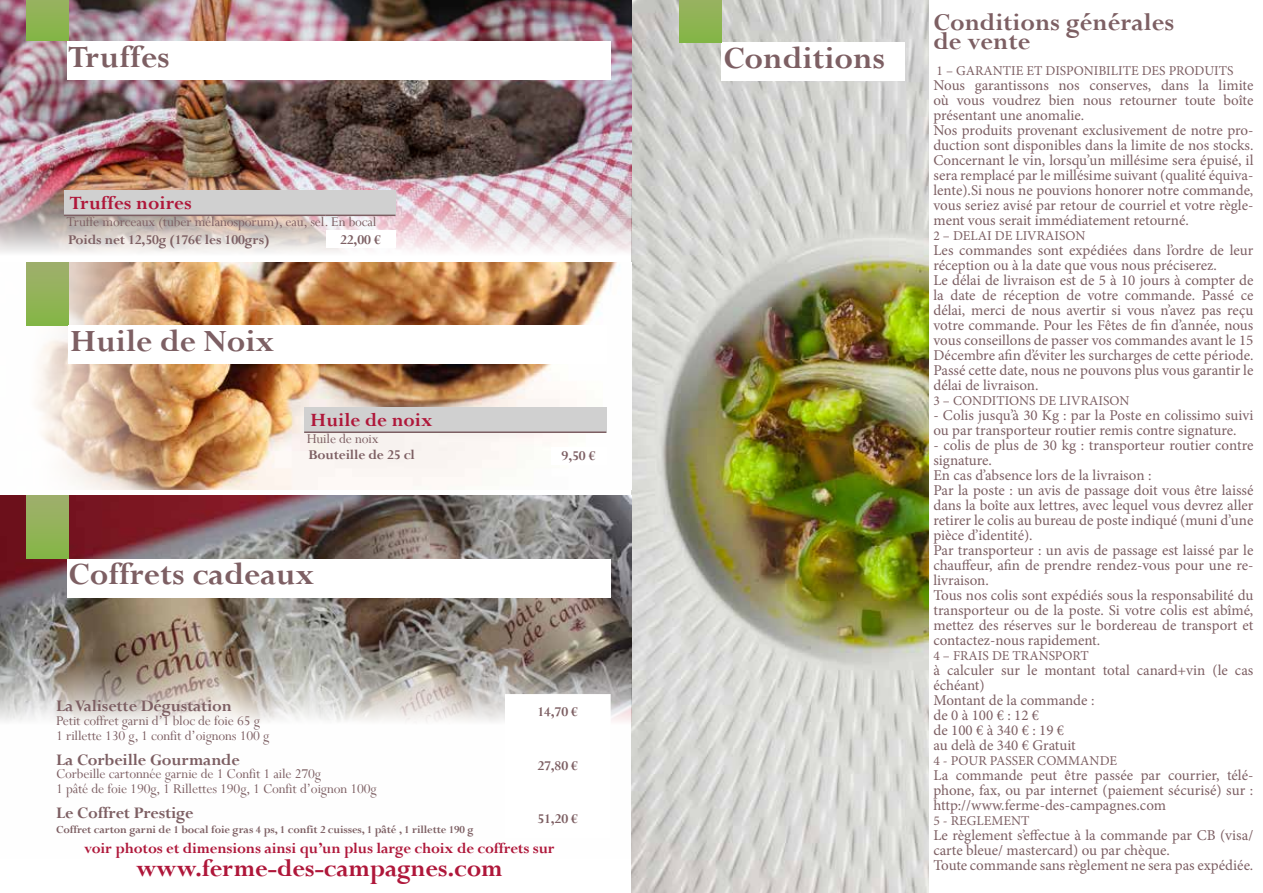
<style>
.page{position:relative;width:1263px;height:893px;background:#fff}
.page>*{position:absolute;margin:0;border:0;box-sizing:border-box;transform-origin:0 0}
.t1{font:700 34.5px "Perpetua";color:#7d5f63}
.t2{font:700 27px "Perpetua";letter-spacing:-.01em;color:#af173a}
.t3{font:700 27px/19.5px "Perpetua";color:#7d5f63}
.t4{font:700 21px "Perpetua";color:#af173a}
.t5{font:700 18px "Perpetua";letter-spacing:-.01em;color:#7d5f63}
.t6{font:700 16.5px "Perpetua";letter-spacing:-.01em;color:#af173a}
.t7{font:15px/15px "Minion Pro";color:#7d5f63}
.t8{font:15px/15px "Perpetua";letter-spacing:-.01em;color:#7d5f63}
.t9{font:700 15px "Perpetua";letter-spacing:-.01em;color:#7d5f63}
.t10{font:13.5px "Minion Pro";color:#7d5f63}
.t11{font:700 12px "Perpetua";letter-spacing:-.01em;color:#7d5f63}
</style>
<div class="page">
<img style="left:631px;top:0;width:297px;height:893px">
<img style="left:0;top:495px;width:631px;height:228px">
<img style="left:36px;top:262px;width:584px;height:227px">
<img style="left:0;top:0;width:631px;height:253px">
<div style="left:722px;top:42px;width:183px;height:38px;background:#fff"></div>
<div style="left:67px;top:559px;width:544px;height:38px;background:#fff"></div>
<div style="left:679px;top:0;width:43px;height:42px;background:#8eb453"></div>
<svg style="left:505px;top:694px;width:106px;height:29px"></svg>
<div style="left:26px;top:495px;width:42px;height:63px;background:linear-gradient(to bottom,#a0af6e,#85b646)"></div>
<div style="left:26px;top:0;width:42px;height:41px;background:#8eb452"></div>
<div style="left:26px;top:262px;width:42px;height:64px;background:linear-gradient(to bottom,#a0af6e,#84b646)"></div>
<div style="left:67px;top:41px;width:544px;height:38px;background:#fff"></div>
<div style="left:68px;top:326px;width:538px;height:38px;background:#fff"></div>
<div style="left:64px;top:190px;width:331px;height:25px;background:#d0d0d0"></div>
<div style="left:326px;top:230px;width:69px;height:18px;background:#fff"></div>
<hr style="left:64px;top:215px;width:262px;height:1px;background:#7d5f63">
<hr style="left:326px;top:215px;width:69px;height:1px;background:#7d5f63">
<div style="left:304px;top:407px;width:302px;height:25px;background:#d0d0d0"></div>
<div style="left:551px;top:447px;width:55px;height:18px;background:#fff"></div>
<hr style="left:304px;top:431px;width:247px;height:2px;background:#7d5f63">
<hr style="left:551px;top:431px;width:55px;height:2px;background:#7d5f63">
<h1 class="t1" style="left:68px;top:35px;width:103px">Truffes</h1>
<h3 class="t4" style="left:70px;top:190px;width:123px">Truffes noires</h3>
<p class="t8" style="left:66px;top:214px;width:312px">Truffe morceaux (tuber mélanosporum), eau, sel. En bocal</p>
<p class="t9" style="left:68px;top:230px;width:203px">Poids net 12,50g (176€ les 100grs)</p>
<p class="t9" style="left:340px;top:230px;width:42px">22,00 €</p>
<h1 class="t1" style="left:70px;top:320px;width:206px">Huile de Noix</h1>
<h3 class="t4" style="left:310px;top:407px;width:124px">Huile de noix</h3>
<p class="t8" style="left:307px;top:431px;width:73px">Huile de noix</p>
<p class="t9" style="left:308px;top:445px;width:108px">Bouteille de 25 cl</p>
<p class="t9" style="left:562px;top:447px;width:36px">9,50 €</p>
<h1 class="t1" style="left:68px;top:553px;width:248px">Coffrets cadeaux</h1>
<p class="t5" style="left:56px;top:695px;width:177px">La Valisette Dégustation</p>
<p class="t8" style="left:56px;top:713px;width:215px">Petit coffret garni d’1 bloc de foie 65 g<br>1 rillette 130 g, 1 confit d’oignons 100 g</p>
<p class="t5" style="left:56px;top:748px;width:185px">La Corbeille Gourmande</p>
<p class="t8" style="left:56px;top:766px;width:322px">Corbeille cartonnée garnie de 1 Confit 1 aile 270g<br>1 pâté de foie 190g, 1 Rillettes 190g, 1 Confit d’oignon 100g</p>
<p class="t5" style="left:56px;top:801px;width:139px">Le Coffret Prestige</p>
<p class="t11" style="left:56px;top:822px;width:419px">Coffret carton garni de 1 bocal foie gras 4 ps, 1 confit 2 cuisses, 1 pâté , 1 rillette 190 g</p>
<p class="t9" style="left:537px;top:702px;width:42px">14,70 €</p>
<p class="t9" style="left:537px;top:756px;width:42px">27,80 €</p>
<p class="t9" style="left:537px;top:809px;width:42px">51,20 €</p>
<p class="t6" style="left:84px;top:838px;width:472px">voir photos et dimensions ainsi qu’un plus large choix de coffrets sur</p>
<h2 class="t2" style="left:136px;top:851px;width:368px">www.ferme-des-campagnes.com</h2>
<h1 class="t1" style="left:723px;top:36px;width:163px">Conditions</h1>
<h2 class="t3" style="left:933px;top:12px;width:242px">Conditions générales de vente</h2>
<p class="t10" style="left:936px;top:61px;width:299px">1 – GARANTIE ET DISPONIBILITE DES PRODUITS</p>
<p class="t7" style="left:933px;top:77px;width:321px">Nous garantissons nos conserves, dans la limite où vous voudrez bien nous retourner toute boîte présentant une anomalie.<br>Nos produits provenant exclusivement de notre pro&shy;duction sont disponibles dans la limite de nos stocks.<br>Concernant le vin, lorsqu’un millésime sera épuisé, il sera remplacé par le millésime suivant (qualité équiva&shy;lente).Si nous ne pouvions honorer notre commande, vous seriez avisé par retour de courriel et votre règle&shy;ment vous serait immédiatement retourné.</p>
<p class="t10" style="left:933px;top:226px;width:154px">2 – DELAI DE LIVRAISON</p>
<p class="t7" style="left:933px;top:242px;width:322px">Les commandes sont expédiées dans l’ordre de leur réception ou à la date que vous nous préciserez.<br>Le délai de livraison est de 5 à 10 jours à compter de la date de réception de votre commande. Passé ce délai, merci de nous avertir si vous n’avez pas reçu votre commande. Pour les Fêtes de fin d’année, nous vous conseillons de passer vos commandes avant le 15<br>Décembre afin d’éviter les surcharges de cette période.<br>Passé cette date, nous ne pouvons plus vous garantir le délai de livraison.</p>
<p class="t10" style="left:933px;top:391px;width:197px">3 – CONDITIONS DE LIVRAISON</p>
<p class="t7" style="left:933px;top:407px;width:321px">- Colis jusqu’à 30 Kg : par la Poste en colissimo suivi ou par transporteur routier remis contre signature.</p>
<p class="t7" style="left:933px;top:437px;width:321px">- colis de plus de 30 kg : transporteur routier contre signature.<br>En cas d’absence lors de la livraison :<br>Par la poste : un avis de passage doit vous être laissé dans la boîte aux lettres, avec lequel vous devrez aller retirer le colis au bureau de poste indiqué (muni d’une pièce d’identité).<br>Par transporteur : un avis de passage est laissé par le chauffeur, afin de prendre rendez-vous pour une re&shy;livraison.<br>Tous nos colis sont expédiés sous la responsabilité du transporteur ou de la poste. Si votre colis est abîmé, mettez des réserves sur le bordereau de transport et contactez-nous rapidement.</p>
<p class="t10" style="left:933px;top:646px;width:157px">4 – FRAIS DE TRANSPORT</p>
<p class="t7" style="left:933px;top:662px;width:321px">à calculer sur le montant total canard+vin (le cas échéant)<br>Montant de la commande :<br>de 0 à 100 € : 12 €<br>de 100 € à 340 € : 19 €<br>au delà de 340 € Gratuit</p>
<p class="t10" style="left:933px;top:751px;width:185px">4 - POUR PASSER COMMANDE</p>
<p class="t7" style="left:933px;top:767px;width:321px;text-align:justify">La commande peut être passée par courrier, télé&shy;phone, fax, ou par internet (paiement sécurisé) sur : http://www.ferme-des-campagnes.com</p>
<p class="t10" style="left:933px;top:811px;width:98px">5 - REGLEMENT</p>
<p class="t7" style="left:933px;top:827px;width:321px">Le règlement s’effectue à la commande par CB (visa/ carte bleue/ mastercard) ou par chèque.<br>Toute commande sans règlement ne sera pas expédiée.</p>
</div>
